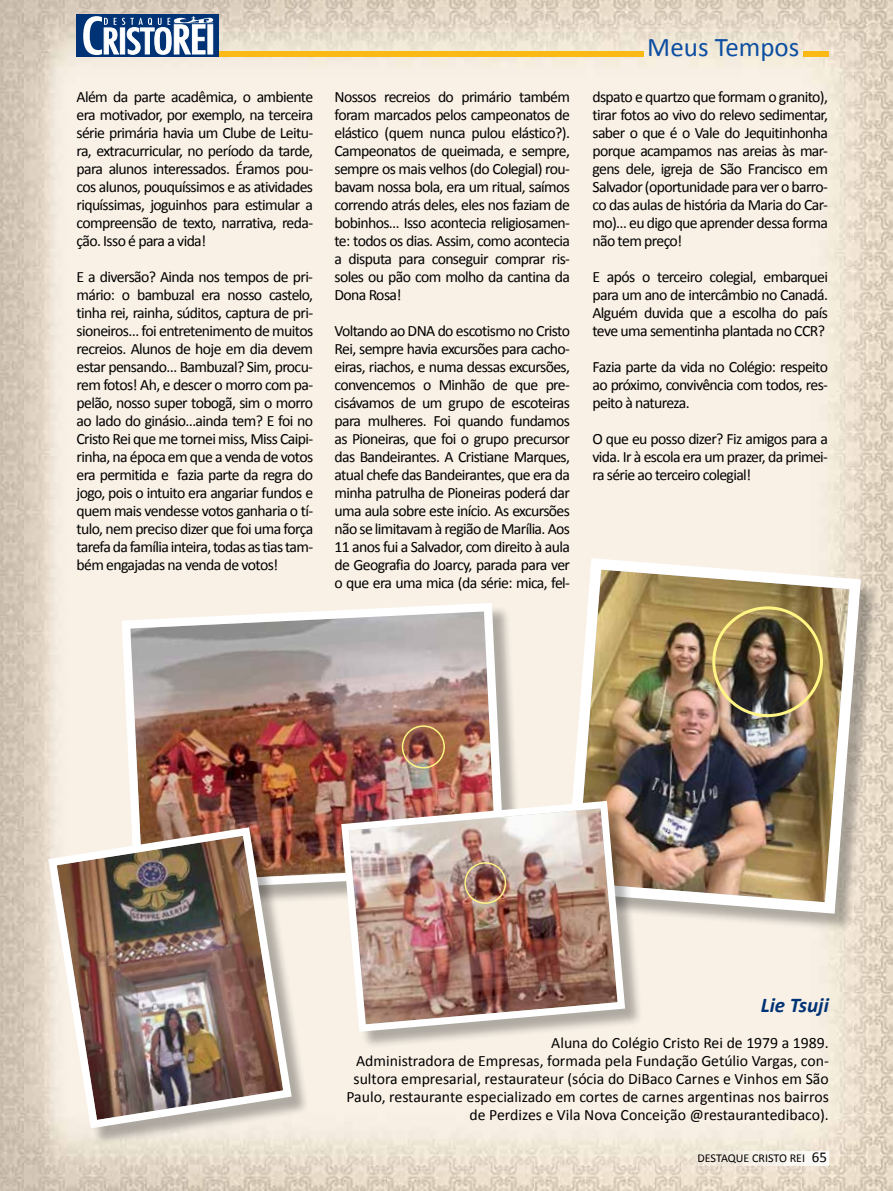
<style>
.page{position:relative;width:893px;height:1191px;background:#fff}
.page>*{position:absolute;margin:0;border:0;box-sizing:border-box;transform-origin:0 0}
.t1{font:27px "Calibri";color:#0c4ea2}
.t2{font:italic 700 21px "Calibri";color:#003375}
.t3{font:15.75px/18px "Calibri";letter-spacing:-.04em;color:#000;text-align:justify}
.t4{font:15.75px/18px "Calibri";color:#000;text-align:right}
.t5{font:12px "Calibri";color:#000}
.s1{font-size:15px}
</style>
<div class="page">
<img style="left:0;top:0;width:893px;height:1191px">
<div style="left:124px;top:606px;width:399px;height:303px;background:#000;opacity:.3"></div>
<img style="left:117px;top:598px;width:392px;height:297px">
<div style="left:568px;top:561px;width:311px;height:371px;background:#000;opacity:.3"></div>
<img style="left:559px;top:552px;width:308px;height:367px">
<div style="left:344px;top:803px;width:299px;height:246px;background:#000;opacity:.3"></div>
<img style="left:337px;top:797px;width:292px;height:238px">
<div style="left:51px;top:830px;width:259px;height:315px;background:#000;opacity:.3"></div>
<img style="left:44px;top:823px;width:252px;height:309px">
<div style="left:402px;top:725px;width:43px;height:43px;border:2px solid #fff685;border-radius:50%"></div>
<div style="left:464px;top:862px;width:42px;height:42px;border:1px solid #fff685;border-radius:50%"></div>
<div style="left:712px;top:606px;width:111px;height:111px;border:3px solid #fff685;border-radius:50%"></div>
<div style="left:77px;top:51px;width:567px;height:6px;background:#fab915"></div>
<div style="left:804px;top:51px;width:25px;height:6px;background:#fab915"></div>
<div style="left:77px;top:14px;width:142px;height:43px;background:#003375"></div>
<svg style="left:83px;top:16px;width:130px;height:39px"></svg>
<svg style="left:665px;top:1151px;width:164px;height:14px"></svg>
<p class="t3" style="left:77px;top:88px;width:238px">Além da parte acadêmica, o ambiente era motivador, por exemplo, na terceira série primária havia um Clube de Leitu&shy;ra, extracurricular, no período da tarde, para alunos interessados. Éramos pou&shy;cos alunos, pouquíssimos e as atividades riquíssimas, joguinhos para estimular a compreensão de texto, narrativa, reda&shy;ção. Isso é para a vida!</p>
<p class="t3" style="left:77px;top:268px;width:238px">E a diversão? Ainda nos tempos de pri&shy;mário: o bambuzal era nosso castelo, tinha rei, rainha, súditos, captura de pri&shy;sioneiros… foi entretenimento de muitos recreios. Alunos de hoje em dia devem estar pensando… Bambuzal? Sim, procu&shy;rem fotos! Ah, e descer o morro com pa&shy;pelão, nosso super tobogã, sim o morro ao lado do ginásio…ainda tem? E foi no Cristo Rei que me tornei miss, Miss Caipi&shy;rinha, na época em que a venda de votos era permitida e fazia parte da regra do jogo, pois o intuito era angariar fundos e quem mais vendesse votos ganharia o tí&shy;tulo, nem preciso dizer que foi uma força tarefa da família inteira, todas as tias tam&shy;bém engajadas na venda de votos!</p>
<p class="t3" style="left:334px;top:88px;width:237px">Nossos recreios do primário também foram marcados pelos campeonatos de elástico (quem nunca pulou elástico?).<br>Campeonatos de queimada, e sempre, sempre os mais velhos (do Colegial) rou&shy;bavam nossa bola, era um ritual, saímos correndo atrás deles, eles nos faziam de bobinhos… Isso acontecia religiosamen&shy;te: todos os dias. Assim, como acontecia a disputa para conseguir comprar ris&shy;soles ou pão com molho da cantina da Dona Rosa!</p>
<p class="t3" style="left:334px;top:322px;width:237px">Voltando ao DNA do escotismo no Cristo Rei, sempre havia excursões para cacho&shy;eiras, riachos, e numa dessas excursões, convencemos o Minhão de que pre&shy;cisávamos de um grupo de escoteiras para mulheres. Foi quando fundamos as Pioneiras, que foi o grupo precursor das Bandeirantes. A Cristiane Marques, atual chefe das Bandeirantes, que era da minha patrulha de Pioneiras poderá dar uma aula sobre este início. As excursões não se limitavam à região de Marília. Aos 11 anos fui a Salvador, com direito à aula de Geografia do Joarcy, parada para ver o que era uma mica (da série: mica, fel-</p>
<h1 class="t1" style="left:647px;top:30px;width:154px">Meus Tempos</h1>
<p class="t3" style="left:592px;top:88px;width:237px">dspato e quartzo que formam o granito), tirar fotos ao vivo do relevo sedimentar, saber o que é o Vale do Jequitinhonha porque acampamos nas areias às mar&shy;gens dele, igreja de São Francisco em Salvador (oportunidade para ver o barro&shy;co das aulas de história da Maria do Car&shy;mo)… eu digo que aprender dessa forma não tem preço!</p>
<p class="t3" style="left:592px;top:268px;width:237px">E após o terceiro colegial, embarquei para um ano de intercâmbio no Canadá.<br>Alguém duvida que a escolha do país teve uma sementinha plantada no CCR?</p>
<p class="t3" style="left:592px;top:358px;width:237px">Fazia parte da vida no Colégio: respeito ao próximo, convivência com todos, res&shy;peito à natureza.</p>
<p class="t3" style="left:592px;top:430px;width:237px">O que eu posso dizer? Fiz amigos para a vida. Ir à escola era um prazer, da primei&shy;ra série ao terceiro colegial!</p>
<h2 class="t2" style="left:761px;top:991px;width:70px">Lie Tsuji</h2>
<p class="t4" style="left:346px;top:1033px;width:484px">Aluna do Colégio Cristo Rei de 1979 a 1989.<br>Administradora de Empresas, formada pela Fundação Getúlio Vargas, con&shy;sultora empresarial, restaurateur (sócia do DiBaco Carnes e Vinhos em São Paulo, restaurante especializado em cortes de carnes argentinas nos bairros de Perdizes e Vila Nova Conceição @restaurantedibaco).</p>
<p class="t5" style="left:697px;top:1150px;width:131px">DESTAQUE CRISTO REI <span class="s1">65</span></p>
</div>
